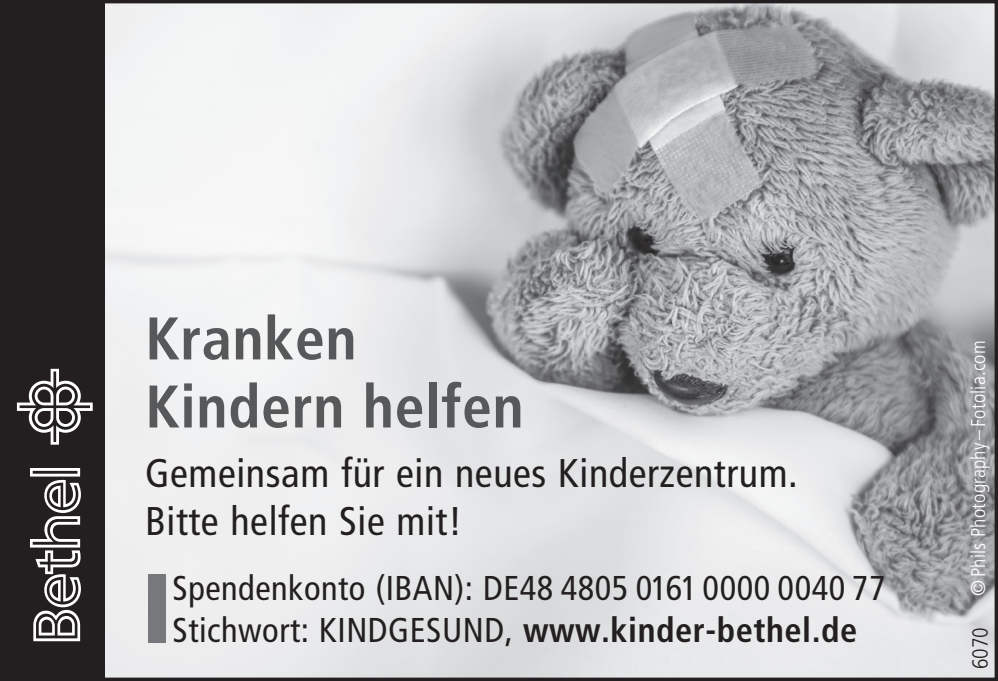
<style>
.page{position:relative;width:998px;height:681px;background:#fff}
.page>*{position:absolute;margin:0;border:0;box-sizing:border-box;transform-origin:0 0}
.t1{font:700 condensed 60px/68px "Frutiger";letter-spacing:.01em;color:#57585a}
.t2{font:condensed 40px/48px "Frutiger";letter-spacing:.015em;color:#231f20}
.t3{font:condensed 34.4px/42px "Frutiger";letter-spacing:.015em;color:#231f20}
.t4{font:300 condensed 22px "Frutiger";color:#231f20}
.t5{font:300 condensed 20px "Frutiger";letter-spacing:.01em;color:#fff}
.s1{font-weight:700}
.s2{font-stretch:normal}
</style>
<div class="page">
<img style="left:105px;top:5px;width:888px;height:670px">
<div style="left:3px;top:3px;width:102px;height:677px;background:#231f20"></div>
<svg style="left:17px;top:368px;width:76px;height:76px"></svg>
<svg style="left:30px;top:468px;width:51px;height:173px"></svg>
<div style="left:0;top:0;width:998px;height:680px;border:4px solid #231f20"></div>
<div style="left:149px;top:573px;width:17px;height:69px;background:#76787b"></div>
<h1 class="t1" style="left:145px;top:304px;width:380px">Kranken<br>Kindern helfen</h1>
<p class="t2" style="left:145px;top:449px;width:654px">Gemeinsam für ein neues Kinderzentrum.<br>Bitte helfen Sie mit!</p>
<p class="t3" style="left:173px;top:566px;width:714px">Spendenkonto (IBAN): DE48 4805 0161 0000 0040 77<br>Stichwort: KINDGESUND, <span class="s1">www.kinder-bethel.de</span></p>
<p class="t5" style="left:967px;top:596px;width:257px;rotate:-90deg"><span class="s2">©</span> Phils Photography – Fotolia.com</p>
<p class="t4" style="left:968px;top:669px;width:44px;rotate:-90deg">6070</p>
</div>
